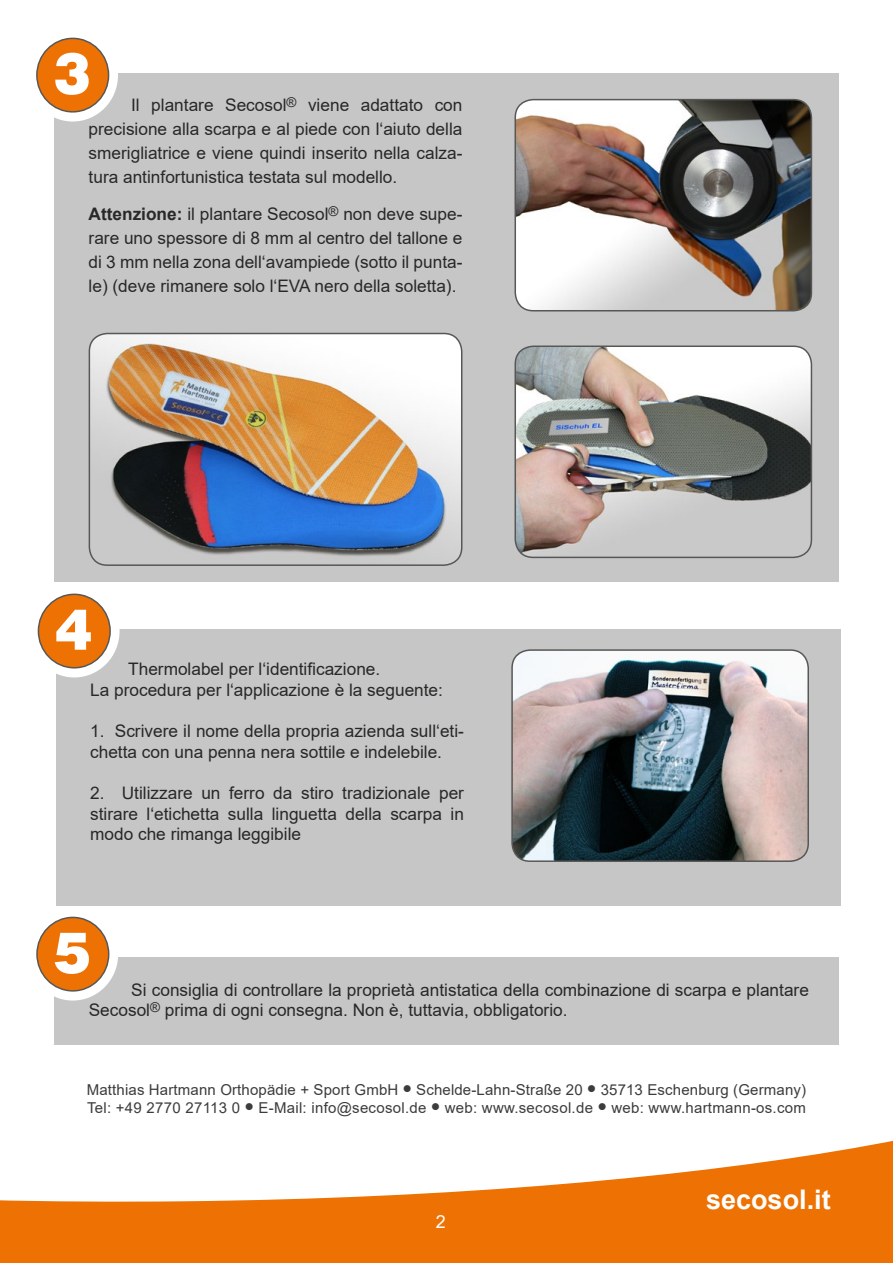
<style>
.page{position:relative;width:893px;height:1263px;background:#fff}
.page>*{position:absolute;margin:0;border:0;box-sizing:border-box;transform-origin:0 0}
.t1{font:900 57px "Swiss 721 BT";color:#fff}
.t2{font:700 27px "Arial";color:#fff}
.t3{font:18px "Arial";color:#fff}
.t4{font:17.25px/24px "Arial";color:#282827}
.t5{font:15px/18px "Arial";letter-spacing:.01em;color:#3c3c3b}
.s1{font-weight:700}
</style>
<div class="page">
<svg style="left:56px;top:905px;width:837px;height:243px"></svg>
<div style="left:56px;top:629px;width:785px;height:276px;background:#c6c6c6"></div>
<div style="left:29px;top:585px;width:91px;height:92px;background:#fff;border-radius:50%"></div>
<div style="left:38px;top:594px;width:72px;height:74px;background:#ee7203;border-radius:50%"></div>
<div style="left:38px;top:594px;width:73px;height:74px;border:2px solid #575756;border-radius:50%"></div>
<img style="left:514px;top:650px;width:294px;height:211px">
<div style="left:511px;top:649px;width:298px;height:213px;border:2px solid #575756;border-radius:18px"></div>
<div style="left:54px;top:958px;width:785px;height:87px;background:#c6c6c6"></div>
<div style="left:28px;top:908px;width:90px;height:92px;background:#fff;border-radius:50%"></div>
<div style="left:37px;top:917px;width:72px;height:74px;background:#ee7203;border-radius:50%"></div>
<div style="left:36px;top:917px;width:73px;height:74px;border:2px solid #575756;border-radius:50%"></div>
<div style="left:54px;top:73px;width:785px;height:509px;background:#c6c6c6"></div>
<div style="left:27px;top:29px;width:91px;height:93px;background:#fff;border-radius:50%"></div>
<div style="left:37px;top:38px;width:72px;height:74px;background:#ee7203;border-radius:50%"></div>
<div style="left:36px;top:38px;width:73px;height:75px;border:2px solid #575756;border-radius:50%"></div>
<img style="left:517px;top:100px;width:294px;height:211px">
<div style="left:514px;top:99px;width:298px;height:212px;border:2px solid #575756;border-radius:18px"></div>
<img style="left:517px;top:348px;width:294px;height:209px">
<div style="left:514px;top:345px;width:298px;height:213px;border:2px solid #575756;border-radius:18px"></div>
<img style="left:89px;top:333px;width:373px;height:232px">
<div style="left:89px;top:333px;width:373px;height:233px;border:2px solid #575756;border-radius:18px"></div>
<svg style="left:0;top:1148px;width:893px;height:115px"></svg>
<h1 class="t1" style="left:53px;top:39px;width:39px">3</h1>
<p class="t4" style="left:89px;top:93px;width:375px;text-align:justify;text-indent:43px">Il plantare Secosol<sup>®</sup> viene adattato con precisione alla scarpa e al piede con l‘aiuto della smerigliatrice e viene quindi inserito nella calza&shy;tura antinfortunistica testata sul modello.</p>
<p class="t4" style="left:89px;top:202px;width:375px;text-align:justify"><span class="s1">Attenzione:</span> il plantare Secosol<sup>®</sup> non deve supe&shy;rare uno spessore di 8 mm al centro del tallone e di 3 mm nella zona dell‘avampiede (sotto il punta&shy;le) (deve rimanere solo l‘EVA nero della soletta).</p>
<h1 class="t1" style="left:55px;top:595px;width:39px">4</h1>
<p class="t4" style="left:90px;top:658px;width:354px;line-height:20.7px;text-indent:38px">Thermolabel per l‘identificazione.<br>La procedura per l‘applicazione è la seguente:</p>
<p class="t4" style="left:90px;top:720px;width:375px;line-height:20.7px">1. Scrivere il nome della propria azienda sull‘eti&shy;chetta con una penna nera sottile e indelebile.</p>
<p class="t4" style="left:90px;top:782px;width:375px;line-height:20.7px;text-align:justify">2. Utilizzare un ferro da stiro tradizionale per stirare l‘etichetta sulla linguetta della scarpa in modo che rimanga leggibile</p>
<h1 class="t1" style="left:54px;top:918px;width:39px">5</h1>
<p class="t4" style="left:89px;top:979px;width:722px;line-height:20.7px;text-indent:43px">Si consiglia di controllare la proprietà antistatica della combinazione di scarpa e plantare<br>Secosol<sup>®</sup> prima di ogni consegna. Non è, tuttavia, obbligatorio.</p>
<p class="t5" style="left:87px;top:1080px;width:721px">Matthias Hartmann Orthopädie + Sport GmbH ● Schelde-Lahn-Straße 20 ● 35713 Eschenburg (Germany)<br>Tel: +49 2770 27113 0 ● E-Mail: info@secosol.de ● web: www.secosol.de ● web: www.hartmann-os.com</p>
<p class="t3" style="left:436px;top:1209px;width:12px">2</p>
<h2 class="t2" style="left:706px;top:1180px;width:126px">secosol.it</h2>
</div>
